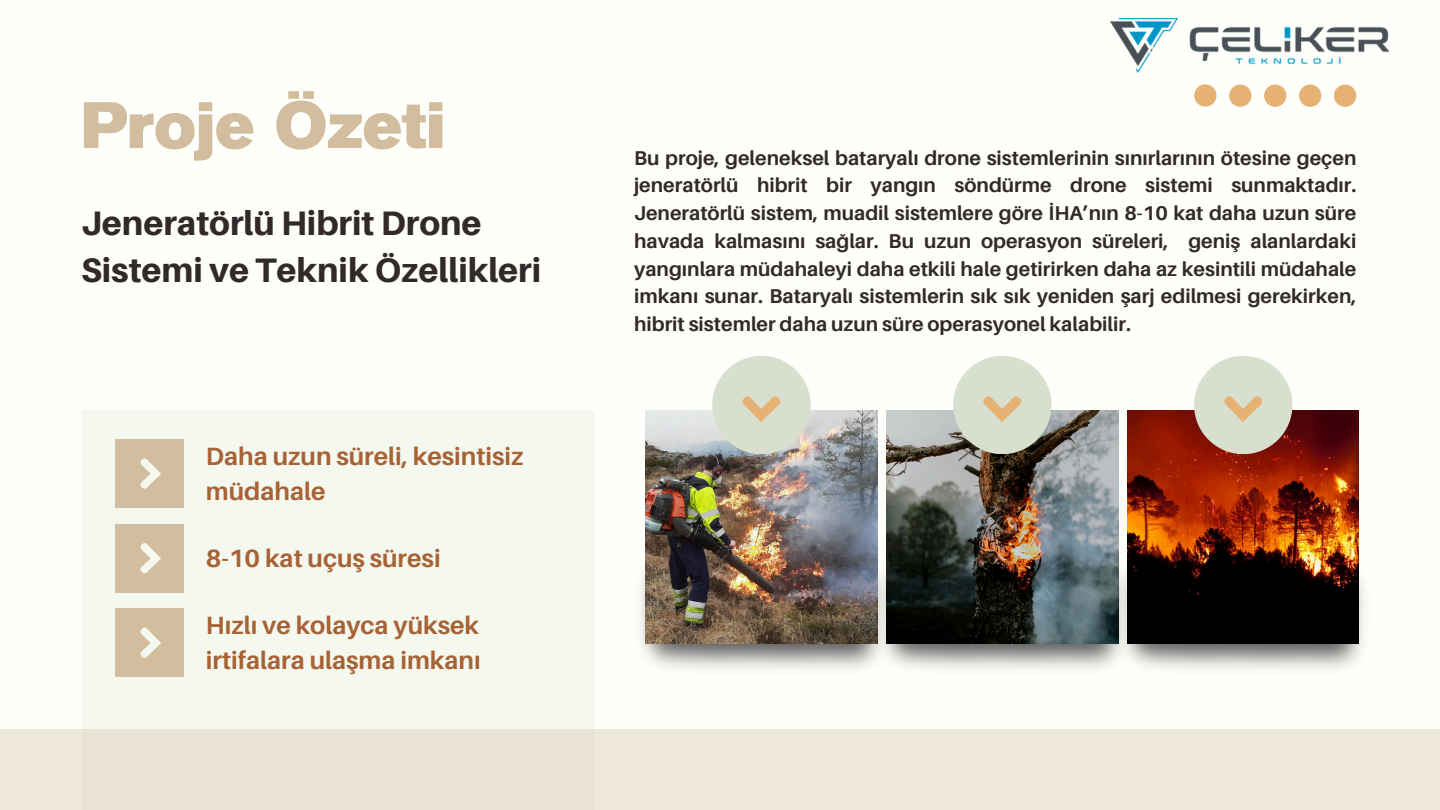
<style>
.page{position:relative;width:1440px;height:810px;background:#fefffa}
.page>*{position:absolute;margin:0;border:0;box-sizing:border-box;transform-origin:0 0}
.t1{font:65px "Akzidenz Grotesk Pro Super";color:#d2be9e}
.t2{font:800 34px/47.2px "Aileron";color:#322a2a}
.t3{font:700 25px/34.5px "Aileron";color:#a76236}
.t4{font:700 20px/27.8px "Aileron";color:#322a2a;text-align:justify}
</style>
<div class="page">
<div style="left:81px;top:410px;width:513px;height:400px;background:#f5f8ee"></div>
<div style="left:115px;top:439px;width:69px;height:69px;background:#d2be9e"></div>
<div style="left:0;top:729px;width:1440px;height:81px;background:#eee8d9"></div>
<div style="left:115px;top:524px;width:69px;height:69px;background:#d2be9e"></div>
<div style="left:115px;top:608px;width:69px;height:69px;background:#d2be9e"></div>
<svg style="left:140px;top:458px;width:21px;height:31px"></svg>
<svg style="left:140px;top:543px;width:21px;height:31px"></svg>
<svg style="left:140px;top:627px;width:21px;height:31px"></svg>
<img style="left:640px;top:549px;width:230px;height:120px">
<img style="left:870px;top:549px;width:241px;height:120px">
<img style="left:1111px;top:549px;width:253px;height:120px">
<img style="left:646px;top:410px;width:231px;height:233px">
<img style="left:887px;top:410px;width:231px;height:233px">
<img style="left:1128px;top:410px;width:231px;height:233px">
<div style="left:712px;top:356px;width:99px;height:98px;background:#d9dfce;border-radius:50%"></div>
<div style="left:953px;top:356px;width:99px;height:98px;background:#d9dfce;border-radius:50%"></div>
<div style="left:1194px;top:356px;width:98px;height:98px;background:#d9dfce;border-radius:50%"></div>
<svg style="left:742px;top:396px;width:39px;height:26px"></svg>
<svg style="left:983px;top:396px;width:39px;height:26px"></svg>
<svg style="left:1224px;top:396px;width:39px;height:26px"></svg>
<svg style="left:1194px;top:84px;width:23px;height:23px"></svg>
<svg style="left:1229px;top:85px;width:22px;height:22px"></svg>
<svg style="left:1264px;top:85px;width:22px;height:22px"></svg>
<svg style="left:1299px;top:85px;width:22px;height:22px"></svg>
<svg style="left:1334px;top:85px;width:22px;height:22px"></svg>
<img style="left:1111px;top:19px;width:277px;height:54px">
<p class="t1" style="left:81px;top:99px;width:366px">Proje Özeti</p>
<p class="t2" style="left:81px;top:198px;width:462px">Jeneratörlü Hibrit Drone<br>Sistemi ve Teknik Özellikleri</p>
<p class="t3" style="left:206px;top:439px;width:319px">Daha uzun süreli, kesintisiz müdahale</p>
<p class="t3" style="left:206px;top:541px;width:236px">8-10 kat uçuş süresi</p>
<p class="t3" style="left:206px;top:608px;width:276px">Hızlı ve kolayca yüksek irtifalara ulaşma imkanı</p>
<h2 class="t4" style="left:634px;top:143px;width:724px">Bu proje, geleneksel bataryalı drone sistemlerinin sınırlarının ötesine geçen jeneratörlü hibrit bir yangın söndürme drone sistemi sunmaktadır.<br>Jeneratörlü sistem, muadil sistemlere göre İHA’nın 8-10 kat daha uzun süre havada kalmasını sağlar. Bu uzun operasyon süreleri, geniş alanlardaki yangınlara müdahaleyi daha etkili hale getirirken daha az kesintili müdahale imkanı sunar. Bataryalı sistemlerin sık sık yeniden şarj edilmesi gerekirken, hibrit sistemler daha uzun süre operasyonel kalabilir.</h2>
</div>
